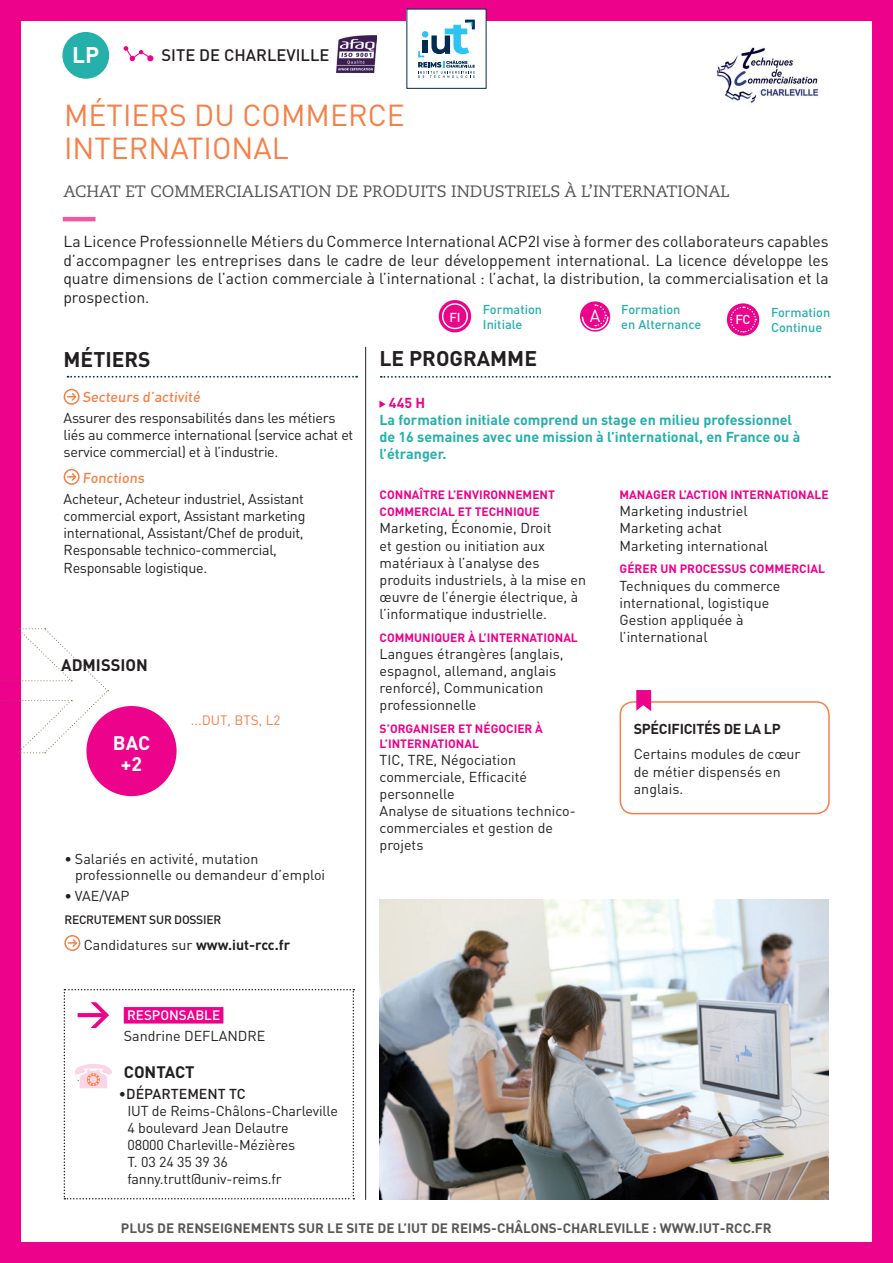
<style>
.page{position:relative;width:893px;height:1263px;background:#ed028c}
.page>*{position:absolute;margin:0;border:0;box-sizing:border-box;transform-origin:0 0}
.t1{font:30px/33px "DIN";color:#f58048}
.t2{font:700 22.5px "DIN";color:#fff}
.t3{font:700 21px "DIN";color:#231f20}
.t4{font:700 19.5px/21px "DIN";color:#fff;text-align:center}
.t5{font:17.25px "DIN";color:#fff}
.t6{font:16.5px "Caecilia LT Std";color:#57585a}
.t7{font:500 16.5px "DIN";color:#231f20}
.t8{font:700 16.5px "DIN";color:#231f20}
.t9{font:15.75px/18.9px "DIN";color:#231f20;text-align:justify}
.t10{font:14.25px/17.1px "DIN";color:#231f20}
.t11{font:14.25px/17.1px "DIN";letter-spacing:-.02em;color:#231f20}
.t12{font:700 14.25px/17.1px "DIN";color:#25b0aa}
.t13{font:500 14.25px "DIN";color:#f58048}
.t14{font:700 14.25px "DIN";letter-spacing:-.02em;color:#231f20}
.t15{font:500 14.25px "DIN";color:#231f20}
.t16{font:700 14.25px "DIN";color:#ed028c}
.t17{font:700 13.5px "DIN";color:#57585a}
.t18{font:13.5px "DIN";color:#f58048}
.t19{font:500 13.5px "DIN";color:#fff}
.t20{font:500 12.9px "DIN";color:#fff}
.t21{font:500 12.75px/15.3px "DIN";color:#25b0aa}
.t22{font:700 12px/17.1px "DIN";color:#ed028c}
.t23{font:500 12px "DIN";letter-spacing:-.02em;color:#231f20}
.s1{font-weight:700}
</style>
<div class="page">
<div style="left:21px;top:21px;width:850px;height:1220px;background:#fff"></div>
<div style="left:64px;top:389px;width:16px;height:16px;border:2px solid #f58048;border-radius:50%"></div>
<svg style="left:68px;top:392px;width:10px;height:10px"></svg>
<div style="left:64px;top:469px;width:16px;height:16px;border:2px solid #f58048;border-radius:50%"></div>
<svg style="left:68px;top:472px;width:10px;height:10px"></svg>
<svg style="left:124px;top:46px;width:29px;height:15px"></svg>
<hr style="left:365px;top:347px;width:1px;height:853px;background:#231f20">
<hr style="left:63px;top:217px;width:33px;height:4px;background:#ef59a1">
<svg style="left:381px;top:376px;width:449px;height:2px"></svg>
<svg style="left:68px;top:376px;width:289px;height:2px"></svg>
<div style="left:86px;top:706px;width:91px;height:90px;background:#ed028c;border-radius:50%"></div>
<svg style="left:64px;top:989px;width:290px;height:210px"></svg>
<svg style="left:379px;top:401px;width:7px;height:7px"></svg>
<div style="left:64px;top:935px;width:16px;height:16px;border:2px solid #f58048;border-radius:50%"></div>
<svg style="left:68px;top:938px;width:10px;height:10px"></svg>
<img style="left:716px;top:47px;width:103px;height:56px">
<img style="left:380px;top:900px;width:449px;height:299px">
<svg style="left:580px;top:301px;width:30px;height:31px"></svg>
<svg style="left:581px;top:304px;width:28px;height:27px"></svg>
<svg style="left:439px;top:300px;width:32px;height:32px"></svg>
<div style="left:442px;top:303px;width:26px;height:26px;border:1px solid #fff;border-radius:50%"></div>
<svg style="left:727px;top:303px;width:32px;height:33px"></svg>
<svg style="left:729px;top:306px;width:28px;height:27px"></svg>
<div style="left:620px;top:701px;width:210px;height:113px;border:2px solid #f58048;border-radius:13px"></div>
<svg style="left:636px;top:690px;width:15px;height:21px"></svg>
<img style="left:337px;top:36px;width:40px;height:37px">
<div style="left:62px;top:32px;width:47px;height:47px;background:#25b0aa;border-radius:50%"></div>
<div style="left:407px;top:9px;width:79px;height:79px;background:#fff"></div>
<svg style="left:418px;top:20px;width:57px;height:58px"></svg>
<svg style="left:1px;top:628px;width:108px;height:125px"></svg>
<h2 class="t2" style="left:72px;top:41px;width:29px">LP</h2>
<p class="t7" style="left:162px;top:44px;width:169px">SITE DE CHARLEVILLE</p>
<h1 class="t1" style="left:64px;top:99px;width:342px">MÉTIERS DU COMMERCE<br>INTERNATIONAL</h1>
<p class="t6" style="left:63px;top:182px;width:668px">ACHAT ET COMMERCIALISATION DE PRODUITS INDUSTRIELS À L’INTERNATIONAL</p>
<p class="t9" style="left:63px;top:231px;width:767px">La Licence Professionnelle Métiers du Commerce International ACP2I vise à former des collaborateurs capables d’accompagner les entreprises dans le cadre de leur développement international. La licence développe les quatre dimensions de l’action commerciale à l’international : l’achat, la distribution, la commercialisation et la prospection.</p>
<p class="t21" style="left:483px;top:301px;width:61px">Formation<br>Initiale</p>
<p class="t21" style="left:771px;top:304px;width:61px">Formation<br>Continue</p>
<p class="t5" style="left:590px;top:305px;width:12px">A</p>
<p class="t21" style="left:621px;top:301px;width:81px">Formation<br>en Alternance</p>
<p class="t20" style="left:449px;top:309px;width:13px">FI</p>
<p class="t20" style="left:735px;top:311px;width:17px">FC</p>
<h3 class="t3" style="left:64px;top:346px;width:88px">MÉTIERS</h3>
<p class="t13" style="left:82px;top:387px;width:121px">Secteurs d’activité</p>
<p class="t11" style="left:64px;top:409px;width:291px">Assurer des responsabilités dans les métiers liés au commerce international (service achat et service commercial) et à l’industrie.</p>
<p class="t13" style="left:83px;top:468px;width:65px">Fonctions</p>
<p class="t11" style="left:64px;top:490px;width:243px">Acheteur, Acheteur industriel, Assistant commercial export, Assistant marketing international, Assistant/Chef de produit, Responsable technico-commercial, Responsable logistique.</p>
<h3 class="t3" style="left:379px;top:345px;width:159px">LE PROGRAMME</h3>
<p class="t16" style="left:389px;top:393px;width:38px">445 H</p>
<p class="t12" style="left:379px;top:411px;width:422px">La formation initiale comprend un stage en milieu professionnel de 16 semaines avec une mission à l’international, en France ou à l’étranger.</p>
<p class="t22" style="left:380px;top:486px;width:177px">CONNAÎTRE L’ENVIRONNEMENT<br>COMMERCIAL ET TECHNIQUE</p>
<p class="t10" style="left:380px;top:519px;width:208px">Marketing, Économie, Droit<br>et gestion ou initiation aux matériaux à l’analyse des produits industriels, à la mise en œuvre de l’énergie électrique, à l’informatique industrielle.</p>
<p class="t22" style="left:380px;top:628px;width:200px">COMMUNIQUER À L’INTERNATIONAL</p>
<p class="t10" style="left:380px;top:645px;width:185px">Langues étrangères (anglais, espagnol, allemand, anglais renforcé), Communication professionnelle</p>
<p class="t22" style="left:380px;top:721px;width:165px;line-height:14.4px">S’ORGANISER ET NÉGOCIER À<br>L’INTERNATIONAL</p>
<p class="t10" style="left:380px;top:751px;width:198px">TIC, TRE, Négociation commerciale, Efficacité personnelle<br>Analyse de situations technico&shy;commerciales et gestion de projets</p>
<p class="t22" style="left:620px;top:486px;width:211px">MANAGER L’ACTION INTERNATIONALE</p>
<p class="t10" style="left:620px;top:502px;width:150px">Marketing industriel<br>Marketing achat<br>Marketing international</p>
<p class="t22" style="left:620px;top:560px;width:207px">GÉRER UN PROCESSUS COMMERCIAL</p>
<p class="t10" style="left:620px;top:577px;width:162px">Techniques du commerce international, logistique<br>Gestion appliquée à l’international</p>
<p class="t8" style="left:61px;top:654px;width:88px">ADMISSION</p>
<p class="t18" style="left:191px;top:712px;width:91px">...DUT, BTS, L2</p>
<p class="t14" style="left:634px;top:719px;width:148px">SPÉCIFICITÉS DE LA LP</p>
<p class="t10" style="left:634px;top:745px;width:168px">Certains modules de cœur de métier dispensés en anglais.</p>
<h3 class="t4" style="left:113px;top:731px;width:39px">BAC +2</h3>
<p class="t10" style="left:75px;top:850px;width:252px;line-height:16.5px;text-indent:-11px">• Salariés en activité, mutation professionnelle ou demandeur d’emploi</p>
<p class="t10" style="left:64px;top:887px;width:67px">• VAE/VAP</p>
<p class="t23" style="left:64px;top:912px;width:158px">RECRUTEMENT SUR DOSSIER</p>
<p class="t10" style="left:84px;top:936px;width:208px">Candidatures sur <span class="s1">www.iut-rcc.fr</span></p>
<p class="t19" style="left:127px;top:1006px;width:95px">RESPONSABLE</p>
<p class="t10" style="left:124px;top:1027px;width:143px">Sandrine DEFLANDRE</p>
<p class="t8" style="left:124px;top:1061px;width:72px">CONTACT</p>
<p class="t15" style="left:119px;top:1084px;width:128px">•DÉPARTEMENT TC</p>
<p class="t10" style="left:127px;top:1102px;width:212px">IUT de Reims-Châlons-Charleville<br>4 boulevard Jean Delautre<br>08000 Charleville-Mézières<br>T. 03 24 35 39 36 fanny.trutt@univ-reims.fr</p>
<p class="t17" style="left:121px;top:1219px;width:652px">PLUS DE RENSEIGNEMENTS SUR LE SITE DE L’IUT DE REIMS-CHÂLONS-CHARLEVILLE : WWW.IUT-RCC.FR</p>
</div>
